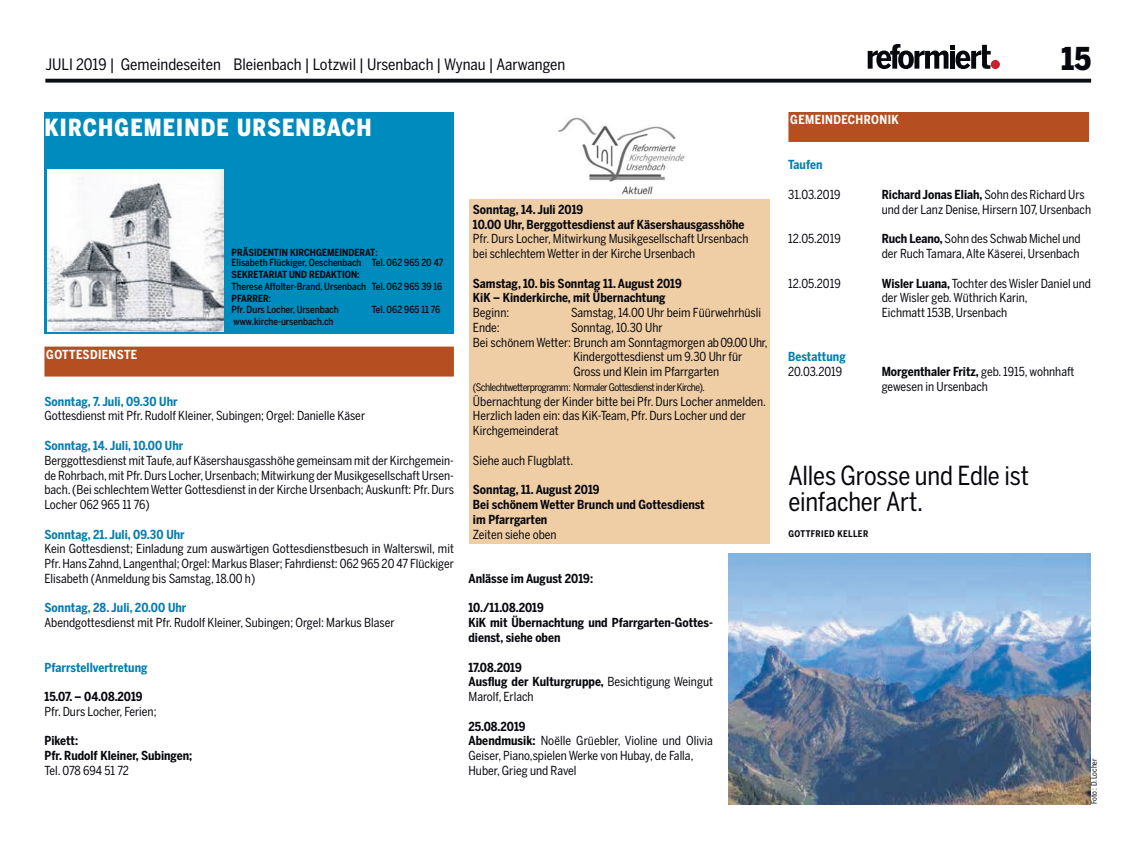
<style>
.page{position:relative;width:1134px;height:851px;background:#fff}
.page>*{position:absolute;margin:0;border:0;box-sizing:border-box;transform-origin:0 0}
.t1{font:900 31.25px "Benton Sans Cond";color:#07080d}
.t2{font:26px/26px "Benton Sans Cond";letter-spacing:-.01em;color:#07080d}
.t3{font:900 23.38px "Benton Sans Cond";letter-spacing:.05em;color:#fff}
.t4{font:15.62px "Benton Sans Cond";color:#07080d}
.t5{font:12.38px/14.8px "Benton Sans Cond";color:#07080d}
.t6{font:700 12.38px/14.8px "Benton Sans Cond";color:#07080d}
.t7{font:700 12.38px "Benton Sans Cond";letter-spacing:.005em;color:#057daf}
.t8{font:700 12.38px "Benton Sans Cond";letter-spacing:.03em;color:#fff}
.t9{font:10.38px "Benton Sans Cond";letter-spacing:-.05em;color:#07080d}
.t10{font:500 9.75px/11.8px "Benton Sans Cond";color:#07080d}
.t11{font:700 9.75px "Benton Sans Cond";color:#07080d}
.t12{font:700 9.12px "Benton Sans Cond";letter-spacing:.04em;color:#07080d}
.t13{font:7.75px "Benton Sans Cond";color:#07080d}
.s1{font-weight:700}
.s2{font-weight:400}
</style>
<div class="page">
<svg style="left:45px;top:79px;width:1046px;height:4px;background:#232628"></svg>
<svg style="left:868px;top:44px;width:123px;height:25px"></svg>
<div style="left:991px;top:60px;width:9px;height:9px;background:#cb212e;border-radius:50%"></div>
<div style="left:470px;top:199px;width:300px;height:344px;background:#f0cea5"></div>
<div style="left:44px;top:112px;width:410px;height:221px;background:#008bbf"></div>
<img style="left:47px;top:169px;width:177px;height:162px">
<div style="left:44px;top:346px;width:410px;height:30px;background:#b54f22"></div>
<img style="left:558px;top:117px;width:127px;height:78px">
<div style="left:788px;top:112px;width:301px;height:30px;background:#b54f22"></div>
<img style="left:728px;top:553px;width:362px;height:251px">
<p class="t4" style="left:45px;top:56px;width:521px">JULI 2019 | Gemeindeseiten Bleienbach | Lotzwil | Ursenbach | Wynau | Aarwangen</p>
<h1 class="t1" style="left:1061px;top:41px;width:31px">15</h1>
<h3 class="t3" style="left:44px;top:114px;width:329px">KIRCHGEMEINDE URSENBACH</h3>
<p class="t10" style="left:232px;top:247px;width:213px;line-height:10.4px"><span class="s1">PRÄSIDENTIN KIRCHGEMEINDERAT</span>:<br>Elisabeth Flückiger, Oeschenbach Tel. 062 965 20 47</p>
<p class="t11" style="left:232px;top:269px;width:130px">SEKRETARIAT UND REDAKTION:</p>
<p class="t10" style="left:232px;top:280px;width:212px">Therese Affolter-Brand, Ursenbach Tel. 062 965 39 16<br><span class="s1">PFARRER</span>:<br>Pfr. Durs Locher, Ursenbach</p>
<p class="t10" style="left:372px;top:304px;width:70px">Tel. 062 965 11 76</p>
<p class="t10" style="left:233px;top:316px;width:102px">www.kirche-ursenbach.ch</p>
<p class="t8" style="left:46px;top:347px;width:92px">GOTTESDIENSTE</p>
<p class="t7" style="left:44px;top:394px;width:135px">Sonntag, 7. Juli, 09.30 Uhr</p>
<p class="t5" style="left:44px;top:409px;width:322px">Gottesdienst mit Pfr. Rudolf Kleiner, Subingen; Orgel: Danielle Käser</p>
<p class="t7" style="left:44px;top:438px;width:140px">Sonntag, 14. Juli, 10.00 Uhr</p>
<p class="t5" style="left:44px;top:453px;width:411px;text-align:justify">Berggottesdienst mit Taufe, auf Käsershausgasshöhe gemeinsam mit der Kirchgemein&shy;de Rohrbach, mit Pfr. Durs Locher, Ursenbach; Mitwirkung der Musikgesellschaft Ursen&shy;bach. (Bei schlechtem Wetter Gottesdienst in der Kirche Ursenbach; Auskunft: Pfr. Durs Locher 062 965 11 76)</p>
<p class="t7" style="left:44px;top:527px;width:142px">Sonntag, 21. Juli, 09.30 Uhr</p>
<p class="t5" style="left:44px;top:541px;width:411px;text-align:justify">Kein Gottesdienst; Einladung zum auswärtigen Gottesdienstbesuch in Walterswil, mit Pfr. Hans Zahnd, Langenthal; Orgel: Markus Blaser; Fahrdienst: 062 965 20 47 Flückiger Elisabeth (Anmeldung bis Samstag, 18.00 h)</p>
<p class="t7" style="left:44px;top:600px;width:143px">Sonntag, 28. Juli, 20.00 Uhr</p>
<p class="t5" style="left:44px;top:615px;width:352px">Abendgottesdienst mit Pfr. Rudolf Kleiner, Subingen; Orgel: Markus Blaser</p>
<p class="t7" style="left:44px;top:659px;width:105px">Pfarrstellvertretung</p>
<p class="t6" style="left:44px;top:689px;width:100px">15.07. – 04.08.2019</p>
<p class="t5" style="left:44px;top:704px;width:114px">Pfr. Durs Locher, Ferien;</p>
<p class="t6" style="left:44px;top:733px;width:149px">Pikett:<br>Pfr. Rudolf Kleiner, Subingen;</p>
<p class="t5" style="left:44px;top:763px;width:86px">Tel. 078 694 51 72</p>
<p class="t6" style="left:473px;top:202px;width:273px">Sonntag, 14. Juli 2019<br>10.00 Uhr, Berggottesdienst auf Käsershausgasshöhe</p>
<p class="t5" style="left:473px;top:232px;width:277px">Pfr. Durs Locher, Mitwirkung Musikgesellschaft Ursenbach bei schlechtem Wetter in der Kirche Ursenbach</p>
<p class="t6" style="left:473px;top:276px;width:210px">Samstag, 10. bis Sonntag 11. August 2019<br>KiK – Kinderkirche, mit Übernachtung</p>
<p class="t5" style="left:473px;top:305px;width:38px">Beginn:</p>
<p class="t5" style="left:571px;top:305px;width:192px">Samstag, 14.00 Uhr beim Füürwehrhüsli</p>
<p class="t5" style="left:473px;top:320px;width:28px">Ende:</p>
<p class="t5" style="left:571px;top:320px;width:93px">Sonntag, 10.30 Uhr</p>
<p class="t5" style="left:473px;top:335px;width:296px">Bei schönem Wetter: Brunch am Sonntagmorgen ab 09.00 Uhr,</p>
<p class="t5" style="left:573px;top:350px;width:170px">Kindergottesdienst um 9.30 Uhr für</p>
<p class="t5" style="left:573px;top:364px;width:147px">Gross und Klein im Pfarrgarten</p>
<p class="t9" style="left:473px;top:381px;width:233px">(Schlechtwetterprogramm: Normaler Gottesdienst in der Kirche).</p>
<p class="t5" style="left:473px;top:394px;width:294px">Übernachtung der Kinder bitte bei Pfr. Durs Locher anmelden.<br>Herzlich laden ein: das KiK-Team, Pfr. Durs Locher und der<br>Kirchgemeinderat</p>
<p class="t5" style="left:473px;top:453px;width:102px">Siehe auch Flugblatt.</p>
<p class="t6" style="left:473px;top:482px;width:233px">Sonntag, 11. August 2019<br>Bei schönem Wetter Brunch und Gottesdienst im Pfarrgarten</p>
<p class="t5" style="left:473px;top:527px;width:85px">Zeiten siehe oben</p>
<p class="t6" style="left:468px;top:571px;width:126px">Anlässe im August 2019:</p>
<p class="t6" style="left:468px;top:600px;width:246px">10./11.08.2019<br>KiK mit Übernachtung und Pfarrgarten-Gottes&shy;dienst, siehe oben</p>
<p class="t6" style="left:468px;top:659px;width:246px">17.08.2019<br>Ausflug der Kulturgruppe, <span class="s2">Besichtigung Weingut<br>Marolf, Erlach</span></p>
<p class="t5" style="left:468px;top:718px;width:246px"><span class="s1">25.08.2019<br>Abendmusik:</span> Noëlle Grüebler, Violine und Olivia Geiser, Piano,spielen Werke von Hubay, de Falla, Huber, Grieg und Ravel</p>
<p class="t8" style="left:790px;top:113px;width:110px">GEMEINDECHRONIK</p>
<p class="t7" style="left:788px;top:158px;width:36px">Taufen</p>
<p class="t5" style="left:788px;top:187px;width:54px">31.03.2019</p>
<p class="t5" style="left:882px;top:187px;width:211px"><span class="s1">Richard Jonas Eliah,</span> Sohn des Richard Urs und der Lanz Denise, Hirsern 107, Ursenbach</p>
<p class="t5" style="left:788px;top:231px;width:54px">12.05.2019</p>
<p class="t5" style="left:882px;top:231px;width:200px"><span class="s1">Ruch Leano,</span> Sohn des Schwab Michel und der Ruch Tamara, Alte Käserei, Ursenbach</p>
<p class="t5" style="left:788px;top:276px;width:54px">12.05.2019</p>
<p class="t5" style="left:882px;top:276px;width:211px"><span class="s1">Wisler Luana,</span> Tochter des Wisler Daniel und der Wisler geb. Wüthrich Karin,<br>Eichmatt 153B, Ursenbach</p>
<p class="t7" style="left:788px;top:349px;width:59px">Bestattung</p>
<p class="t5" style="left:788px;top:364px;width:56px">20.03.2019</p>
<p class="t5" style="left:882px;top:364px;width:194px"><span class="s1">Morgenthaler Fritz,</span> geb. 1915, wohnhaft gewesen in Ursenbach</p>
<h2 class="t2" style="left:788px;top:463px;width:242px">Alles Grosse und Edle ist einfacher Art.</h2>
<p class="t12" style="left:788px;top:528px;width:81px">GOTTFRIED KELLER</p>
<p class="t13" style="left:1089px;top:804px;width:48px;rotate:-90deg">Foto : D. Locher</p>
</div>
